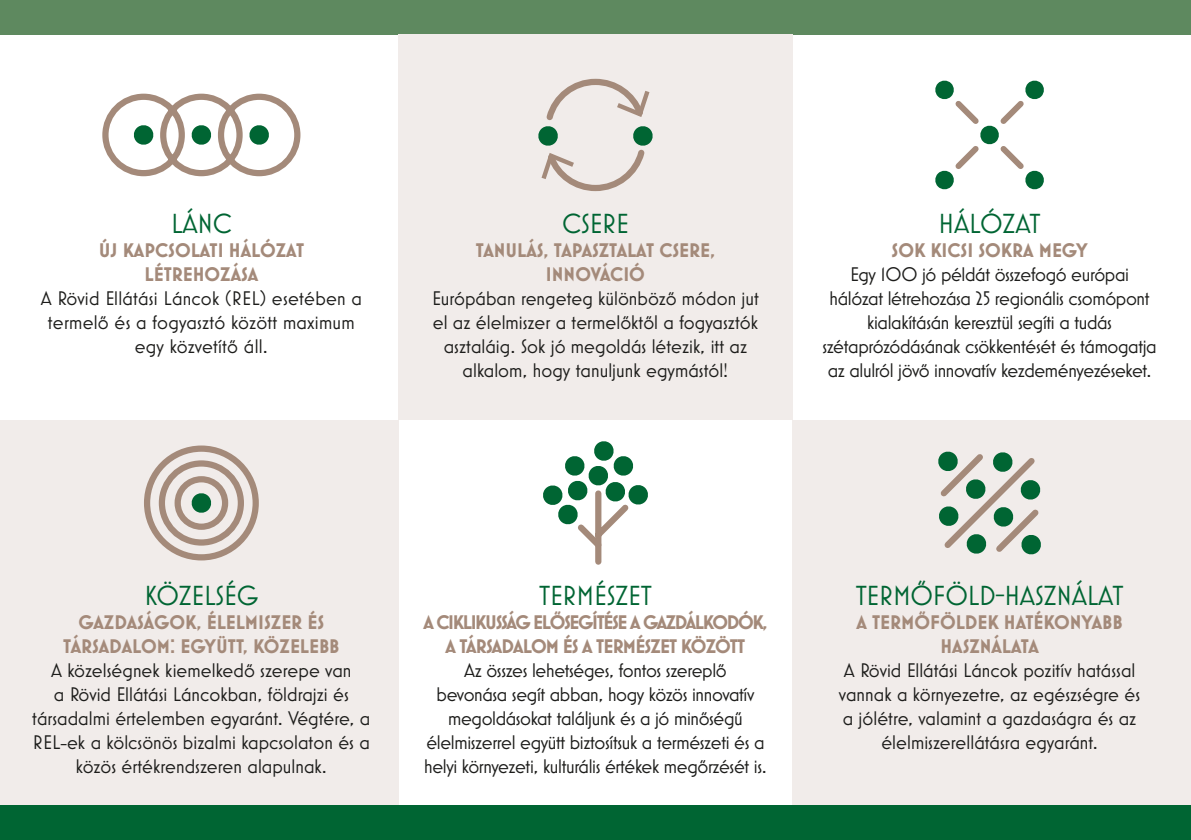
<style>
.page{position:relative;width:1191px;height:840px;background:#fff}
.page>*{position:absolute;margin:0;border:0;box-sizing:border-box;transform-origin:0 0}
.t1{font:28px "Mostra Nuova";letter-spacing:-.01em;color:#006533}
.t2{font:20px/24px "Mostra Nuova";letter-spacing:-.01em;color:#1d1d1b;text-align:center}
.t3{font:700 20px/24px "Mostra Nuova";color:#a48a7a;text-align:center}
.t4{font:20px/24px "Mostra Nuova";letter-spacing:.01em;color:#1d1d1b;text-align:center}
.t5{font:700 20px/24px "Mostra Nuova";letter-spacing:-.065em;color:#a48a7a;text-align:center}
</style>
<div class="page">
<div style="left:792px;top:420px;width:399px;height:385px;background:#f1ecea"></div>
<div style="left:0;top:420px;width:398px;height:385px;background:#f1ecea"></div>
<div style="left:0;top:0;width:1191px;height:34px;background:#5e895f"></div>
<div style="left:0;top:805px;width:1191px;height:34px;background:#006533"></div>
<div style="left:398px;top:34px;width:394px;height:386px;background:#f1ecea"></div>
<svg style="left:935px;top:80px;width:109px;height:110px"></svg>
<svg style="left:538px;top:78px;width:115px;height:114px"></svg>
<svg style="left:102px;top:93px;width:199px;height:84px"></svg>
<svg style="left:144px;top:445px;width:115px;height:116px"></svg>
<svg style="left:543px;top:441px;width:105px;height:124px"></svg>
<svg style="left:938px;top:451px;width:103px;height:104px"></svg>
<h1 class="t1" style="left:171px;top:207px;width:62px">LÁNC</h1>
<p class="t3" style="left:99px;top:238px;width:207px">ÚJ KAPCSOLATI HÁLÓZAT<br>LÉTREHOZÁSA</p>
<p class="t4" style="left:41px;top:286px;width:323px">A Rövid Ellátási Láncok (REL) esetében a termelő és a fogyasztó között maximum egy közvetítő áll.</p>
<h1 class="t1" style="left:562px;top:207px;width:68px">CSERE</h1>
<p class="t3" style="left:476px;top:238px;width:241px">TANULÁS, TAPASZTALAT CSERE,<br>INNOVÁCIÓ</p>
<p class="t2" style="left:432px;top:286px;width:328px">Európában rengeteg különböző módon jut el az élelmiszer a termelőktől a fogyasztók asztaláig. Sok jó megoldás létezik, itt az alkalom, hogy tanuljunk egymástól!</p>
<h1 class="t1" style="left:938px;top:207px;width:104px">HÁLÓZAT</h1>
<p class="t3" style="left:891px;top:238px;width:197px">SOK KICSI SOKRA MEGY</p>
<p class="t2" style="left:822px;top:262px;width:336px">Egy 100 jó példát összefogó európai hálózat létrehozása 25 regionális csomópont kialakításán keresztül segíti a tudás szétaprózódásának csökkentését és támogatja az alulról jövő innovatív kezdeményezéseket.</p>
<h1 class="t1" style="left:145px;top:578px;width:115px">KÖZELSÉG</h1>
<p class="t3" style="left:63px;top:609px;width:278px">GAZDASÁGOK, ÉLELMISZER ÉS<br>TÁRSADALOM: EGYÜTT, KÖZELEBB</p>
<p class="t2" style="left:32px;top:657px;width:340px">A közelségnek kiemelkedő szerepe van<br>a Rövid Ellátási Láncokban, földrajzi és társadalmi értelemben egyaránt. Végtére, a REL-ek a kölcsönös bizalmi kapcsolaton és a közös értékrendszeren alapulnak.</p>
<h1 class="t1" style="left:539px;top:578px;width:114px">TERMÉSZET</h1>
<p class="t5" style="left:423px;top:609px;width:345px">A CIKLIKUSSÁG ELŐSEGÍTÉSE A GAZDÁLKODÓK,<br>A TÁRSADALOM ÉS A TERMÉSZET KÖZÖTT</p>
<p class="t2" style="left:424px;top:657px;width:344px">Az összes lehetséges, fontos szereplő<br>bevonása segít abban, hogy közös innovatív megoldásokat találjunk és a jó minőségű élelmiszerrel együtt biztosítsuk a természeti és a helyi környezeti, kulturális értékek megőrzését is.</p>
<h1 class="t1" style="left:855px;top:578px;width:269px">TERMŐFÖLD-HASZNÁLAT</h1>
<p class="t3" style="left:856px;top:609px;width:267px">A TERMŐFÖLDEK HATÉKONYABB<br>HASZNÁLATA</p>
<p class="t2" style="left:839px;top:657px;width:303px">A Rövid Ellátási Láncok pozitív hatással vannak a környezetre, az egészségre és a jólétre, valamint a gazdaságra és az élelmiszerellátásra egyaránt.</p>
</div>
